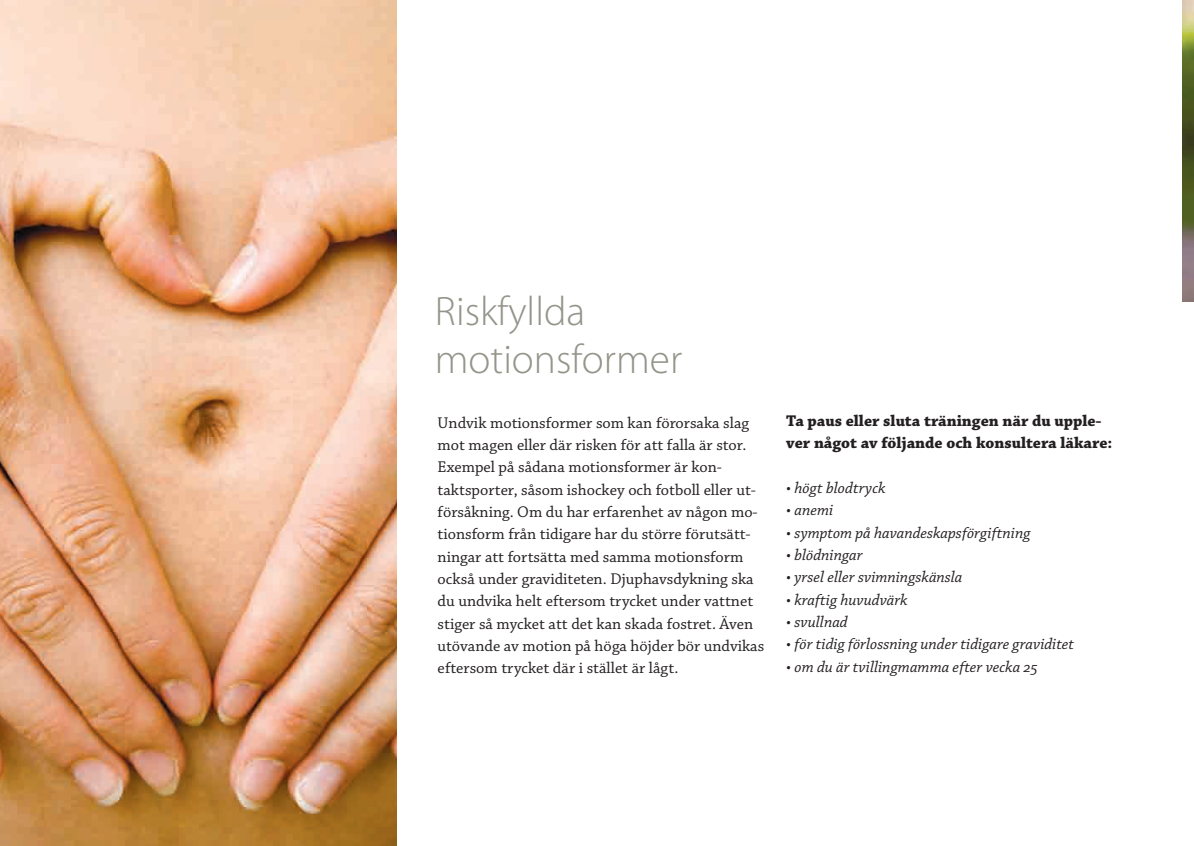
<style>
.page{position:relative;width:1194px;height:846px;background:#fff}
.page>*{position:absolute;margin:0;border:0;box-sizing:border-box;transform-origin:0 0}
.t1{font:300 41.3px/48.1px "Myriad Pro";color:#94948a}
.t2{font:16.28px/22.4px "Chaparral Pro";color:#231f20}
.t3{font:italic 16.28px "Chaparral Pro";color:#231f20}
.t4{font:700 16.28px/22.4px "Chaparral Pro";color:#231f20}
</style>
<div class="page">
<img style="left:0;top:0;width:397px;height:846px">
<img style="left:1182px;top:0;width:11px;height:301px">
<h1 class="t1" style="left:434px;top:289px;width:249px">Riskfyllda motionsformer</h1>
<p class="t2" style="left:437px;top:412px;width:328px">Undvik motionsformer som kan förorsaka slag mot magen eller där risken för att falla är stor.<br>Exempel på sådana motionsformer är kon&shy;taktsporter, såsom ishockey och fotboll eller ut&shy;försåkning. Om du har erfarenhet av någon mo&shy;tionsform från tidigare har du större förutsätt&shy;ningar att fortsätta med samma motionsform också under graviditeten. Djuphavsdykning ska du undvika helt eftersom trycket under vattnet stiger så mycket att det kan skada fostret. Även utövande av motion på höga höjder bör undvikas eftersom trycket där i stället är lågt.</p>
<p class="t4" style="left:786px;top:411px;width:327px">Ta paus eller sluta träningen när du upple&shy;ver något av följande och konsultera läkare:</p>
<p class="t3" style="left:786px;top:481px;width:101px">• högt blodtryck</p>
<p class="t3" style="left:786px;top:504px;width:49px">• anemi</p>
<p class="t3" style="left:786px;top:526px;width:246px">• symptom på havandeskapsförgiftning</p>
<p class="t3" style="left:786px;top:548px;width:78px">• blödningar</p>
<p class="t3" style="left:786px;top:571px;width:178px">• yrsel eller svimningskänsla</p>
<p class="t3" style="left:786px;top:593px;width:123px">• kraftig huvudvärk</p>
<p class="t3" style="left:786px;top:615px;width:63px">• svullnad</p>
<p class="t3" style="left:786px;top:638px;width:289px">• för tidig förlossning under tidigare graviditet</p>
<p class="t3" style="left:786px;top:660px;width:253px">• om du är tvillingmamma efter vecka 25</p>
</div>
